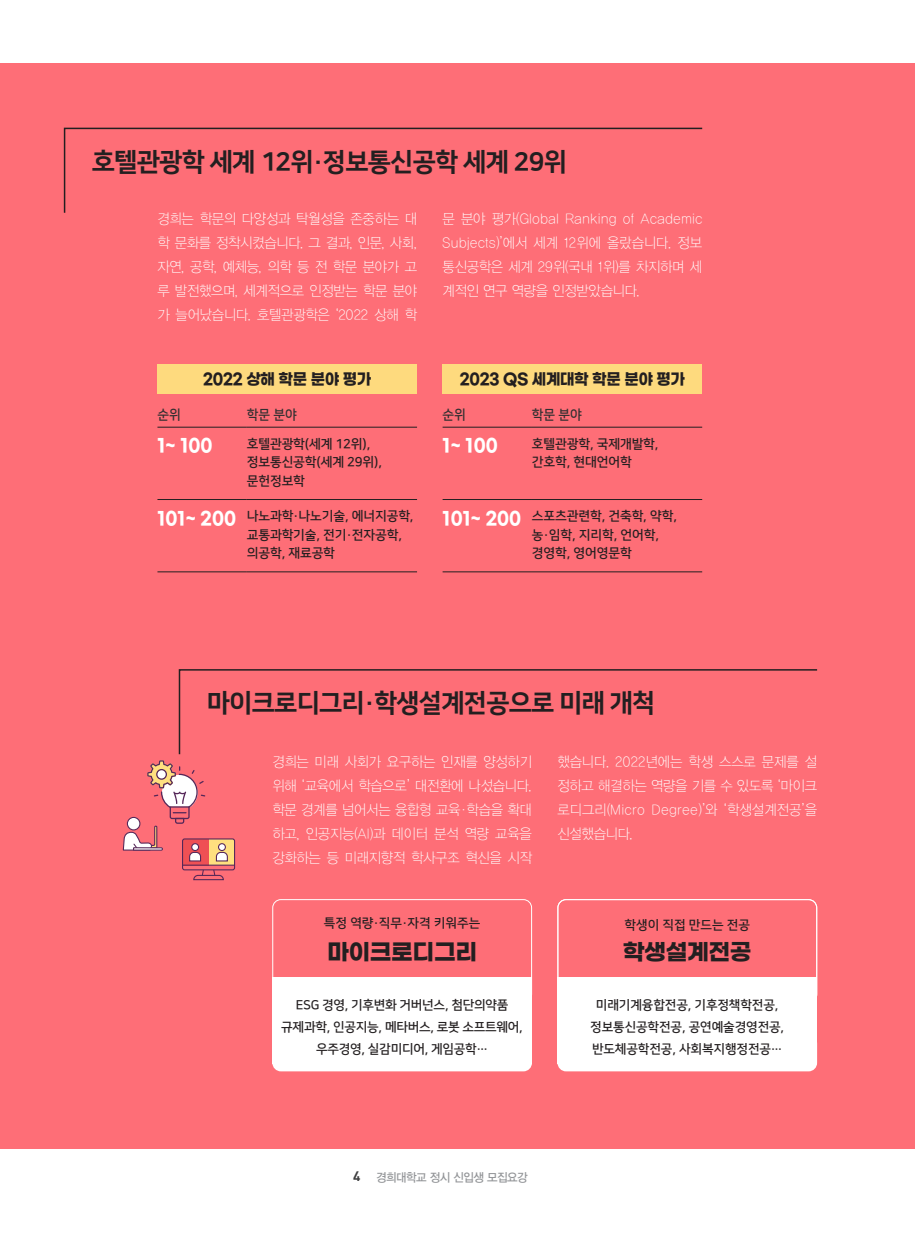
<style>
.page{position:relative;width:915px;height:1234px;background:#fff}
.page>*{position:absolute;margin:0;border:0;box-sizing:border-box;transform-origin:0 0}
.t1{font:25.5px "Nanum Square EB";letter-spacing:-.03em;color:#231f20}
.t2{font:700 22.65px "Gmarket Sans";letter-spacing:-.02em;color:#231f20}
.t3{font:700 18px "Gmarket Sans";color:#fff;scale:.95 1}
.t4{font:700 15.75px "Gmarket Sans";letter-spacing:-.02em;color:#231f20;scale:.95 1}
.홍보-본문{font:14.25px/24px "YDVYGO11";letter-spacing:-.02em;color:#fff;text-align:justify;scale:.94 1}
.t5{font:13.5px "Nanum Square B";color:#312f30;scale:.95 1}
.t6{font:13.5px "Dinbol";color:#3e3e3f}
.t7{font:12.9px/18.8px "Nanum Square B";letter-spacing:-.01em;color:#231f20}
.t8{font:12.75px/22.2px "Nanum Square B";letter-spacing:-.01em;color:#231f20;text-align:center}
.t9{font:12px "YDVYGO33";letter-spacing:-.04em;color:#939598;scale:.95 1}
</style>
<div class="page">
<div style="left:0;top:64px;width:914px;height:1084px;background:#fe6e77"></div>
<svg style="left:63px;top:127px;width:640px;height:86px"></svg>
<svg style="left:178px;top:669px;width:640px;height:86px"></svg>
<hr style="left:157px;top:499px;width:90px;height:1px;background:#231f20">
<hr style="left:247px;top:499px;width:170px;height:1px;background:#231f20">
<hr style="left:157px;top:571px;width:90px;height:1px;background:#231f20">
<hr style="left:247px;top:571px;width:170px;height:1px;background:#231f20">
<hr style="left:157px;top:427px;width:90px;height:1px;background:#231f20">
<hr style="left:247px;top:427px;width:170px;height:1px;background:#231f20">
<hr style="left:442px;top:499px;width:89px;height:1px;background:#231f20">
<hr style="left:531px;top:499px;width:171px;height:1px;background:#231f20">
<hr style="left:442px;top:571px;width:89px;height:1px;background:#231f20">
<hr style="left:531px;top:571px;width:171px;height:1px;background:#231f20">
<hr style="left:442px;top:427px;width:89px;height:1px;background:#231f20">
<hr style="left:531px;top:427px;width:171px;height:1px;background:#231f20">
<div style="left:157px;top:364px;width:260px;height:30px;background:#feda7e"></div>
<div style="left:442px;top:364px;width:260px;height:30px;background:#feda7e"></div>
<div style="left:272px;top:899px;width:259px;height:103px;border:1px solid #fff;border-radius:8px"></div>
<div style="left:557px;top:899px;width:259px;height:103px;border:1px solid #fff;border-radius:8px"></div>
<div style="left:272px;top:976px;width:259px;height:86px;background:#fff"></div>
<div style="left:272px;top:1034px;width:259px;height:37px;background:#fff;border-radius:9px"></div>
<div style="left:557px;top:976px;width:259px;height:86px;background:#fff"></div>
<div style="left:557px;top:1034px;width:259px;height:37px;background:#fff;border-radius:9px"></div>
<div style="left:182px;top:838px;width:53px;height:32px;border:1px solid #552758;border-radius:2px"></div>
<svg style="left:122px;top:760px;width:112px;height:120px"></svg>
<p class="t1" style="left:92px;top:148px;width:476px">호텔관광학 세계 12위·정보통신공학 세계 29위</p>
<p class="홍보-본문" style="left:157px;top:206px;width:278px">경희는 학문의 다양성과 탁월성을 존중하는 대 학 문화를 정착시켰습니다. 그 결과, 인문, 사회, 자연, 공학, 예체능, 의학 등 전 학문 분야가 고 루 발전했으며, 세계적으로 인정받는 학문 분야 가 늘어났습니다. 호텔관광학은 ‘2022 상해 학</p>
<p class="홍보-본문" style="left:442px;top:206px;width:277px">문 분야 평가(Global Ranking of Academic Subjects)’에서 세계 12위에 올랐습니다. 정보 통신공학은 세계 29위(국내 1위)를 차지하며 세 계적인 연구 역량을 인정받았습니다.</p>
<p class="t4" style="left:203px;top:370px;width:178px">2022 상해 학문 분야 평가</p>
<p class="t4" style="left:459px;top:370px;width:238px">2023 QS 세계대학 학문 분야 평가</p>
<p class="t5" style="left:157px;top:407px;width:26px">순위</p>
<p class="t5" style="left:247px;top:407px;width:54px">학문 분야</p>
<p class="t3" style="left:157px;top:435px;width:60px">1~ 100</p>
<p class="t7" style="left:247px;top:434px;width:125px">호텔관광학(세계 12위),</p>
<p class="t7" style="left:247px;top:453px;width:137px">정보통신공학(세계 29위),</p>
<p class="t7" style="left:247px;top:471px;width:60px">문헌정보학</p>
<p class="t3" style="left:157px;top:508px;width:84px">101~ 200</p>
<p class="t7" style="left:247px;top:506px;width:168px">나노과학·나노기술, 에너지공학, 교통과학기술, 전기·전자공학, 의공학, 재료공학</p>
<p class="t5" style="left:442px;top:407px;width:26px">순위</p>
<p class="t5" style="left:531px;top:407px;width:54px">학문 분야</p>
<p class="t3" style="left:442px;top:435px;width:60px">1~ 100</p>
<p class="t7" style="left:531px;top:434px;width:128px">호텔관광학, 국제개발학,</p>
<p class="t7" style="left:531px;top:453px;width:101px">간호학, 현대언어학</p>
<p class="t3" style="left:442px;top:508px;width:84px">101~ 200</p>
<p class="t7" style="left:531px;top:506px;width:147px">스포츠관련학, 건축학, 약학,</p>
<p class="t7" style="left:531px;top:525px;width:129px">농·임학, 지리학, 언어학,</p>
<p class="t7" style="left:531px;top:544px;width:101px">경영학, 영어영문학</p>
<p class="t1" style="left:207px;top:689px;width:450px">마이크로디그리·학생설계전공으로 미래 개척</p>
<p class="홍보-본문" style="left:272px;top:748px;width:278px">경희는 미래 사회가 요구하는 인재를 양성하기 위해 ‘교육에서 학습으로’ 대전환에 나섰습니다. 학문 경계를 넘어서는 융합형 교육·학습을 확대 하고, 인공지능(AI)과 데이터 분석 역량 교육을 강화하는 등 미래지향적 학사구조 혁신을 시작</p>
<p class="홍보-본문" style="left:557px;top:748px;width:277px">했습니다. 2022년에는 학생 스스로 문제를 설 정하고 해결하는 역량을 기를 수 있도록 ‘마이크 로디그리(Micro Degree)’와 ‘학생설계전공’을 신설했습니다.</p>
<p class="t8" style="left:324px;top:911px;width:158px">특정 역량·직무·자격 키워주는</p>
<p class="t2" style="left:327px;top:938px;width:152px">마이크로디그리</p>
<p class="t8" style="left:624px;top:913px;width:127px">학생이 직접 만드는 전공</p>
<p class="t2" style="left:622px;top:938px;width:130px">학생설계전공</p>
<p class="t8" style="left:281px;top:993px;width:243px">ESG 경영, 기후변화 거버넌스, 첨단의약품 규제과학, 인공지능, 메타버스, 로봇 소프트웨어, 우주경영, 실감미디어, 게임공학…</p>
<p class="t8" style="left:590px;top:993px;width:196px">미래기계융합전공, 기후정책학전공, 정보통신공학전공, 공연예술경영전공, 반도체공학전공, 사회복지행정전공…</p>
<p class="t6" style="left:353px;top:1167px;width:9px">4</p>
<p class="t9" style="left:376px;top:1168px;width:161px">경희대학교 정시 신입생 모집요강</p>
</div>
